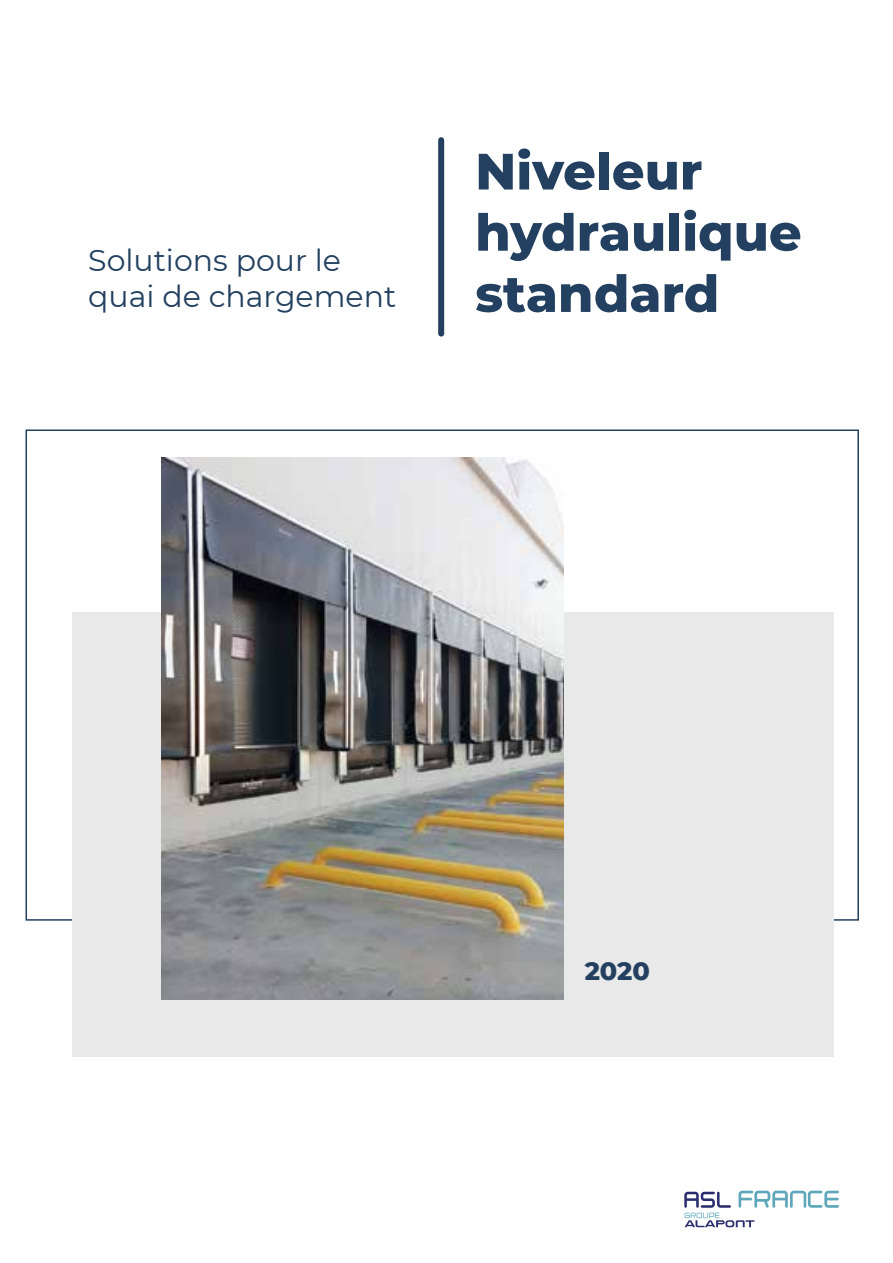
<style>
.page{position:relative;width:893px;height:1263px;background:#fff}
.page>*{position:absolute;margin:0;border:0;box-sizing:border-box;transform-origin:0 0}
.t1{font:800 51px/61.2px "Montserrat";color:#234060}
.t2{font:30px/36px "Montserrat";color:#234060}
.t3{font:800 25.5px "Montserrat";color:#234060}
</style>
<div class="page">
<div style="left:72px;top:613px;width:761px;height:444px;background:#e8e9e8"></div>
<img style="left:161px;top:458px;width:402px;height:541px">
<svg style="left:684px;top:1191px;width:155px;height:37px"></svg>
<div style="left:438px;top:140px;width:6px;height:194px;background:#234060"></div>
<p class="t2" style="left:88px;top:241px;width:309px">Solutions pour le quai de chargement</p>
<h1 class="t1" style="left:475px;top:138px;width:328px">Niveleur hydraulique standard</h1>
<p class="t3" style="left:585px;top:952px;width:67px">2020</p>
</div>
